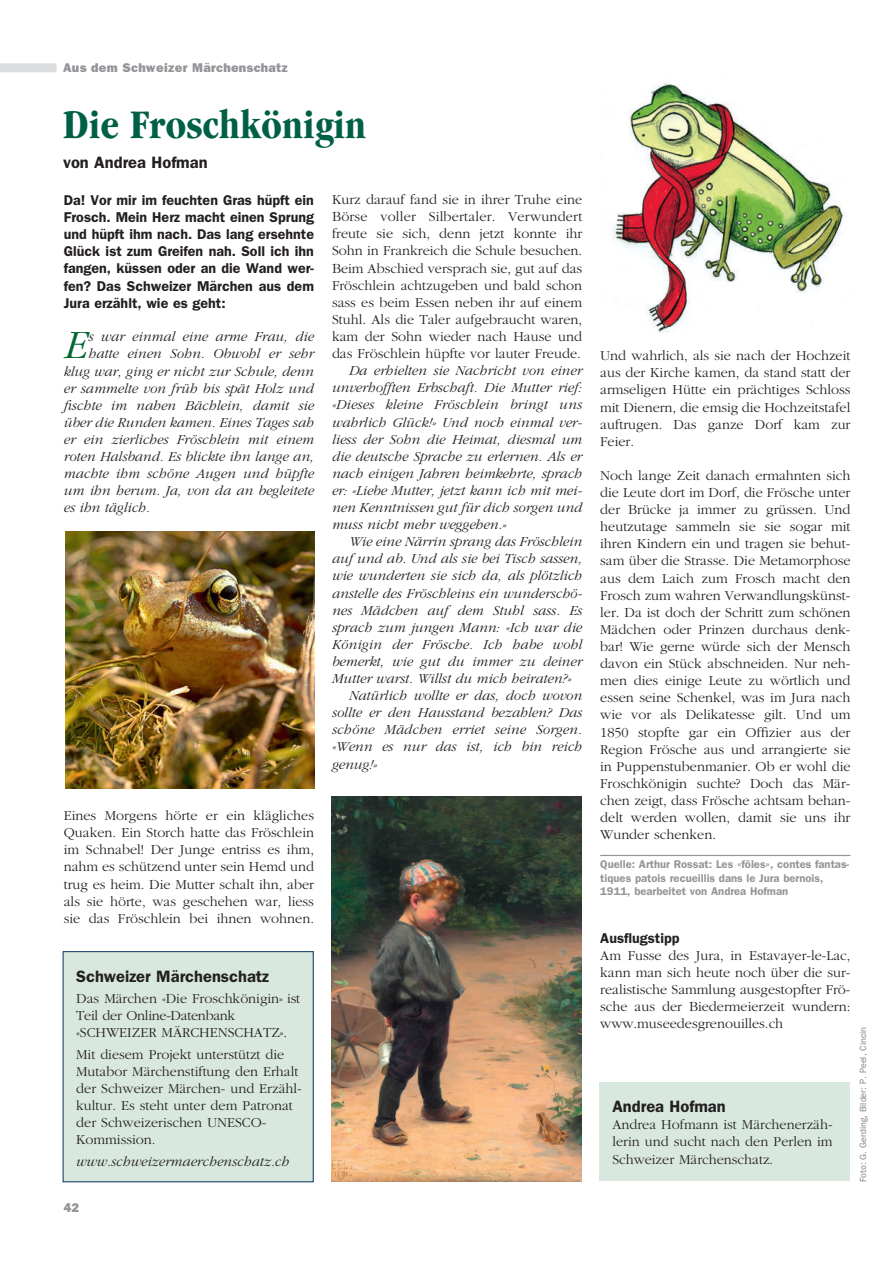
<style>
.page{position:relative;width:893px;height:1263px;background:#fff}
.page>*{position:absolute;margin:0;border:0;box-sizing:border-box;transform-origin:0 0}
.t1{font:700 condensed 42px "Garamond";color:#006046}
.t2{font:italic 300 41.7px "Garamond";color:#006a31}
.t3{font:600 16.5px "Franklin Gothic";color:#231f20}
.t4{font:300 14.25px/17.1px "Garamond";color:#231f20;text-align:justify}
.t5{font:italic 300 14.25px/17.1px "Garamond";color:#231f20;text-align:justify}
.t6{font:600 14.25px/17.1px "Franklin Gothic";color:#231f20;text-align:justify}
.t7{font:800 12.75px "Franklin Gothic";letter-spacing:.02em;color:#939598}
.t8{font:600 11.25px/13.5px "Franklin Gothic";color:#939598}
.t9{font:9px "Franklin Gothic";color:#808285}
</style>
<div class="page">
<div style="left:0;top:63px;width:56px;height:9px;background:#dcdddf"></div>
<hr style="left:600px;top:855px;width:250px;height:1px;background:#939598">
<div style="left:600px;top:1082px;width:250px;height:99px;background:#d9e8de"></div>
<div style="left:63px;top:952px;width:250px;height:230px;background:#d9e8de"></div>
<div style="left:63px;top:951px;width:251px;height:231px;border:1px solid #0a3162"></div>
<img style="left:612px;top:83px;width:245px;height:250px">
<img style="left:65px;top:532px;width:249px;height:256px">
<img style="left:331px;top:797px;width:251px;height:384px">
<p class="t7" style="left:63px;top:60px;width:226px">Aus dem Schweizer Märchenschatz</p>
<h1 class="t1" style="left:63px;top:101px;width:305px">Die Froschkönigin</h1>
<p class="t3" style="left:63px;top:153px;width:146px">von Andrea Hofman</p>
<p class="t6" style="left:64px;top:191px;width:252px">Da! Vor mir im feuchten Gras hüpft ein Frosch. Mein Herz macht einen Sprung und hüpft ihm nach. Das lang ersehnte Glück ist zum Greifen nah. Soll ich ihn fangen, küssen oder an die Wand wer&shy;fen? Das Schweizer Märchen aus dem Jura erzählt, wie es geht:</p>
<h2 class="t2" style="left:65px;top:324px;width:24px">E</h2>
<p class="t5" style="left:88px;top:329px;width:227px">s war einmal eine arme Frau, die</p>
<p class="t5" style="left:88px;top:346px;width:227px">hatte einen Sohn. Obwohl er sehr</p>
<p class="t5" style="left:64px;top:363px;width:252px">klug war, ging er nicht zur Schule, denn</p>
<p class="t5" style="left:64px;top:380px;width:252px">er sammelte von früh bis spät Holz und</p>
<p class="t5" style="left:64px;top:397px;width:252px">fischte im nahen Bächlein, damit sie</p>
<p class="t5" style="left:64px;top:414px;width:252px">über die Runden kamen. Eines Tages sah</p>
<p class="t5" style="left:64px;top:431px;width:252px">er ein zierliches Fröschlein mit einem</p>
<p class="t5" style="left:64px;top:448px;width:252px">roten Halsband. Es blickte ihn lange an,</p>
<p class="t5" style="left:64px;top:465px;width:252px">machte ihm schöne Augen und hüpfte</p>
<p class="t5" style="left:64px;top:482px;width:252px">um ihn herum. Ja, von da an begleitete</p>
<p class="t5" style="left:64px;top:500px;width:88px">es ihn täglich.</p>
<p class="t4" style="left:64px;top:807px;width:252px">Eines Morgens hörte er ein klägliches Quaken. Ein Storch hatte das Fröschlein im Schnabel! Der Junge entriss es ihm, nahm es schützend unter sein Hemd und trug es heim. Die Mutter schalt ihn, aber als sie hörte, was geschehen war, liess sie das Fröschlein bei ihnen wohnen.</p>
<p class="t4" style="left:332px;top:191px;width:252px">Kurz darauf fand sie in ihrer Truhe eine Börse voller Silbertaler. Verwundert freute sie sich, denn jetzt konnte ihr Sohn in Frankreich die Schule besuchen.<br>Beim Abschied versprach sie, gut auf das Fröschlein achtzugeben und bald schon sass es beim Essen neben ihr auf einem Stuhl. Als die Taler aufgebraucht waren, kam der Sohn wieder nach Hause und das Fröschlein hüpfte vor lauter Freude.</p>
<p class="t5" style="left:332px;top:362px;width:252px;text-indent:17px">Da erhielten sie Nachricht von einer unverhofften Erbschaft. Die Mutter rief: «Dieses kleine Fröschlein bringt uns wahrlich Glück!» Und noch einmal ver&shy;liess der Sohn die Heimat, diesmal um die deutsche Sprache zu erlernen. Als er nach einigen Jahren heimkehrte, sprach er: «Liebe Mutter, jetzt kann ich mit mei&shy;nen Kenntnissen gut für dich sorgen und muss nicht mehr weggehen.»</p>
<p class="t5" style="left:349px;top:533px;width:235px">Wie eine Närrin sprang das Fröschlein</p>
<p class="t5" style="left:332px;top:551px;width:252px">auf und ab. Und als sie bei Tisch sassen,</p>
<p class="t5" style="left:332px;top:568px;width:252px">wie wunderten sie sich da, als plötzlich</p>
<p class="t5" style="left:332px;top:585px;width:251px">anstelle des Fröschleins ein wunderschö-</p>
<p class="t5" style="left:332px;top:602px;width:252px">nes Mädchen auf dem Stuhl sass. Es</p>
<p class="t5" style="left:332px;top:619px;width:252px">sprach zum jungen Mann: «Ich war die</p>
<p class="t5" style="left:332px;top:636px;width:252px">Königin der Frösche. Ich habe wohl</p>
<p class="t5" style="left:332px;top:653px;width:252px">bemerkt, wie gut du immer zu deiner</p>
<p class="t5" style="left:332px;top:670px;width:241px">Mutter warst. Willst du mich heiraten?»</p>
<p class="t5" style="left:349px;top:687px;width:235px">Natürlich wollte er das, doch wovon</p>
<p class="t5" style="left:332px;top:704px;width:252px">sollte er den Hausstand bezahlen? Das</p>
<p class="t5" style="left:332px;top:722px;width:252px">schöne Mädchen erriet seine Sorgen.</p>
<p class="t5" style="left:332px;top:739px;width:252px">«Wenn es nur das ist, ich bin reich</p>
<p class="t5" style="left:332px;top:756px;width:47px">genug!»</p>
<p class="t3" style="left:76px;top:966px;width:194px">Schweizer Märchenschatz</p>
<p class="t4" style="left:76px;top:990px;width:225px;text-align:left">Das Märchen «Die Froschkönigin» ist<br>Teil der Online-Datenbank «SCHWEIZER MÄRCHENSCHATZ».</p>
<p class="t4" style="left:76px;top:1046px;width:227px;text-align:left">Mit diesem Projekt unterstützt die<br>Mutabor Märchenstiftung den Erhalt der Schweizer Märchen- und Erzähl&shy;kultur. Es steht unter dem Patronat der Schweizerischen UNESCO-<br>Kommission.</p>
<p class="t5" style="left:76px;top:1153px;width:215px">www.schweizermaerchenschatz.ch</p>
<p class="t7" style="left:64px;top:1200px;width:17px">42</p>
<p class="t4" style="left:600px;top:347px;width:252px">Und wahrlich, als sie nach der Hochzeit aus der Kirche kamen, da stand statt der armseligen Hütte ein prächtiges Schloss mit Dienern, die emsig die Hochzeitstafel auftrugen. Das ganze Dorf kam zur Feier.</p>
<p class="t4" style="left:600px;top:467px;width:252px">Noch lange Zeit danach ermahnten sich die Leute dort im Dorf, die Frösche unter der Brücke ja immer zu grüssen. Und heutzutage sammeln sie sie sogar mit ihren Kindern ein und tragen sie behut&shy;sam über die Strasse. Die Metamorphose aus dem Laich zum Frosch macht den Frosch zum wahren Verwandlungskünst&shy;ler. Da ist doch der Schritt zum schönen Mädchen oder Prinzen durchaus denk&shy;bar! Wie gerne würde sich der Mensch davon ein Stück abschneiden. Nur neh&shy;men dies einige Leute zu wörtlich und essen seine Schenkel, was im Jura nach wie vor als Delikatesse gilt. Und um 1850 stopfte gar ein Offizier aus der Region Frösche aus und arrangierte sie in Puppenstubenmanier. Ob er wohl die Froschkönigin suchte? Doch das Mär&shy;chen zeigt, dass Frösche achtsam behan&shy;delt werden wollen, damit sie uns ihr Wunder schenken.</p>
<p class="t8" style="left:600px;top:857px;width:251px">Quelle: Arthur Rossat: Les «fôles», contes fantas&shy;tiques patois recueillis dans le Jura bernois,<br>1911, bearbeitet von Andrea Hofman</p>
<p class="t6" style="left:600px;top:929px;width:81px">Ausflugstipp</p>
<p class="t4" style="left:600px;top:947px;width:252px">Am Fusse des Jura, in Estavayer-le-Lac, kann man sich heute noch über die sur&shy;realistische Sammlung ausgestopfter Frö&shy;sche aus der Biedermeierzeit wundern: www.museedesgrenouilles.ch</p>
<p class="t3" style="left:612px;top:1097px;width:115px">Andrea Hofman</p>
<p class="t4" style="left:612px;top:1116px;width:222px">Andrea Hofmann ist Märchenerzäh&shy;lerin und sucht nach den Perlen im Schweizer Märchenschatz.</p>
<p class="t9" style="left:858px;top:1182px;width:157px;rotate:-90deg">Foto: G. Gerding, Bilder: P. Peel, Cincin</p>
</div>
